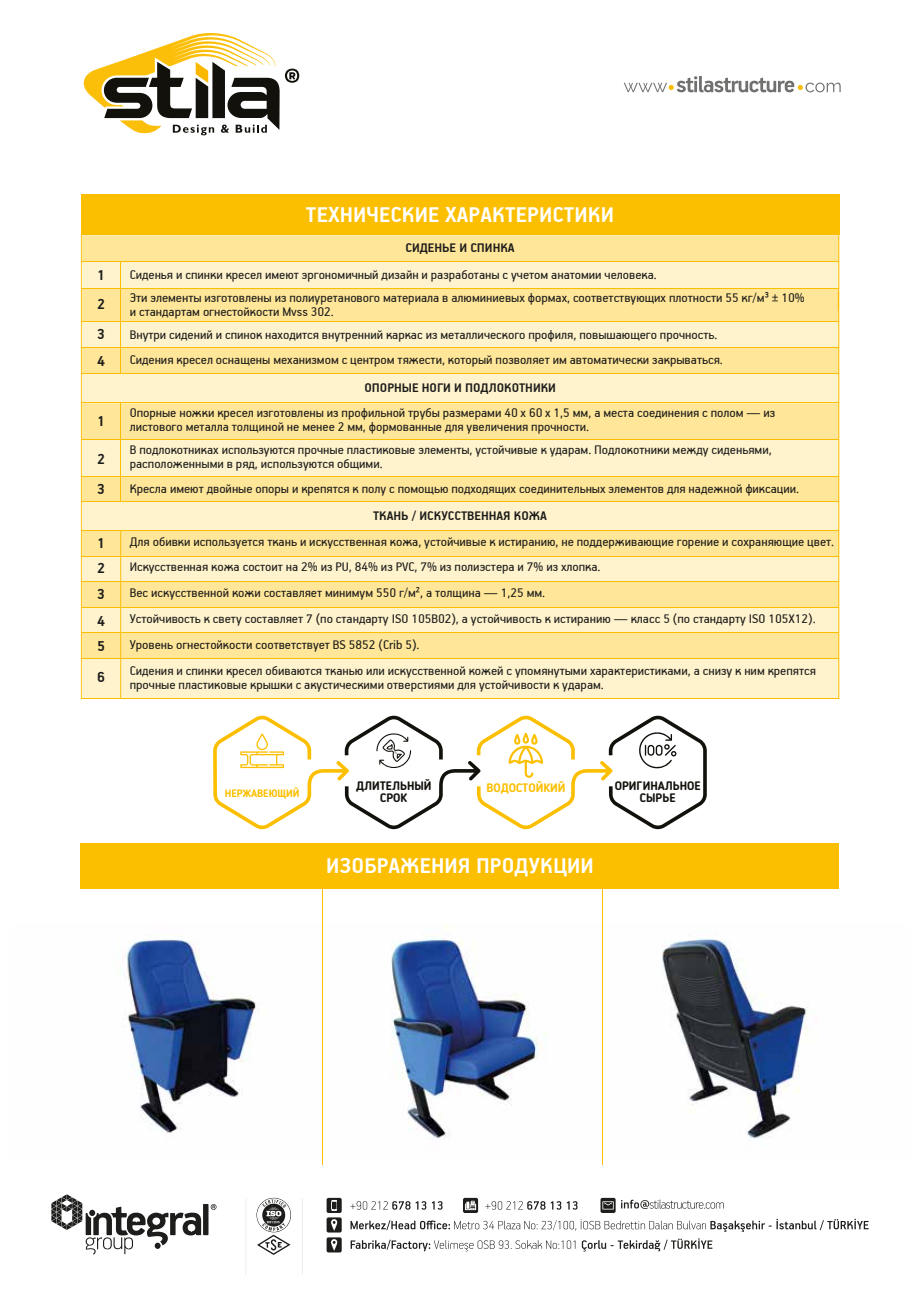
<style>
.page{position:relative;width:920px;height:1290px;background:#fff}
.page>*{position:absolute;margin:0;border:0;box-sizing:border-box;transform-origin:0 0}
.t1{font:700 24.15px "PF Handbook Pro";letter-spacing:.005em;color:#fff}
.t2{font:700 16.2px/26px "PF Handbook Pro";color:#1d1d1b}
.t3{font:14.1px/25.8px "PF Handbook Pro";color:#1d1d1b}
.t4{font:700 14.1px "PF Handbook Pro";color:#1d1d1b}
.t5{font:700 12px/12px "Blogger Sans";color:#13110c;text-align:center}
.t6{font:700 12px "Blogger Sans";color:#fcbf00}
.t7{font:700 10.5px "Blogger Sans";color:#fcbf00}
</style>
<div class="page">
<img style="left:126px;top:935px;width:133px;height:198px">
<img style="left:391px;top:924px;width:156px;height:215px">
<img style="left:662px;top:938px;width:147px;height:201px">
<div style="left:327px;top:1198px;width:15px;height:15px;background:#1d1d1b;border-radius:2px"></div>
<svg style="left:331px;top:1199px;width:6px;height:12px"></svg>
<svg style="left:463px;top:1198px;width:15px;height:15px"></svg>
<svg style="left:465px;top:1201px;width:11px;height:9px"></svg>
<div style="left:600px;top:1198px;width:16px;height:15px;background:#1d1d1b;border-radius:2px"></div>
<svg style="left:602px;top:1201px;width:12px;height:8px"></svg>
<div style="left:327px;top:1217px;width:15px;height:15px;background:#1d1d1b;border-radius:2px"></div>
<div style="left:327px;top:1237px;width:15px;height:15px;background:#1d1d1b;border-radius:2px"></div>
<svg style="left:331px;top:1219px;width:6px;height:12px"></svg>
<svg style="left:331px;top:1239px;width:6px;height:12px"></svg>
<div style="left:257px;top:1198px;width:34px;height:34px;border:1px solid #1d1d1b;border-radius:50%"></div>
<svg style="left:257px;top:1199px;width:33px;height:56px"></svg>
<hr style="left:302px;top:1198px;width:1px;height:76px;background:#ededed">
<hr style="left:246px;top:1198px;width:1px;height:76px;background:#ededed">
<svg style="left:350px;top:1201px;width:93px;height:9px"></svg>
<svg style="left:485px;top:1201px;width:92px;height:9px"></svg>
<svg style="left:621px;top:1199px;width:103px;height:10px"></svg>
<svg style="left:350px;top:1219px;width:519px;height:13px"></svg>
<svg style="left:351px;top:1240px;width:224px;height:11px"></svg>
<svg style="left:582px;top:1238px;width:130px;height:13px"></svg>
<div style="left:203px;top:1204px;width:5px;height:31px;background:#1d1d1b"></div>
<svg style="left:51px;top:1194px;width:150px;height:60px"></svg>
<svg style="left:211px;top:1204px;width:5px;height:6px"></svg>
<div style="left:81px;top:843px;width:758px;height:46px;background:#fcbf00"></div>
<svg style="left:624px;top:76px;width:217px;height:16px"></svg>
<svg style="left:84px;top:33px;width:215px;height:102px"></svg>
<svg style="left:213px;top:716px;width:494px;height:113px"></svg>
<svg style="left:81px;top:235px;width:758px;height:464px"></svg>
<hr style="left:81px;top:373px;width:758px;height:1px;background:#fcbe00">
<hr style="left:81px;top:261px;width:758px;height:1px;background:#fcbe00">
<hr style="left:81px;top:321px;width:758px;height:1px;background:#fcbe00">
<div style="left:81px;top:195px;width:758px;height:40px;background:#fcbf00"></div>
<hr style="left:322px;top:887px;width:1px;height:278px;background:#fcbe01">
<hr style="left:602px;top:887px;width:1px;height:278px;background:#fcbe01">
<p class="t2" style="left:97px;top:260px;width:10px;line-height:28.8px">1<br>2</p>
<p class="t2" style="left:97px;top:320px;width:10px;line-height:26.7px">3<br>4</p>
<p class="t2" style="left:97px;top:408px;width:10px">1</p>
<p class="t2" style="left:97px;top:443px;width:10px;line-height:30.3px">2<br>3</p>
<p class="t2" style="left:97px;top:530px;width:10px;text-align:justify">1<br>2<br>3<br>4</p>
<p class="t2" style="left:97px;top:629px;width:10px;line-height:31.5px">5<br>6</p>
<h1 class="t1" style="left:306px;top:200px;width:310px">ТЕХНИЧЕСКИЕ ХАРАКТЕРИСТИКИ</h1>
<p class="t4" style="left:405px;top:240px;width:111px">СИДЕНЬЕ И СПИНКА</p>
<p class="t3" style="left:130px;top:263px;width:676px;line-height:23px">Сиденья и спинки кресел имеют эргономичный дизайн и разработаны с учетом анатомии человека.<br>Эти элементы изготовлены из полиуретанового материала в алюминиевых формах, соответствующих плотности 55 кг/м³ ± 10%</p>
<p class="t3" style="left:130px;top:300px;width:589px;line-height:23px">и стандартам огнестойкости Mvss 302.<br>Внутри сидений и спинок находится внутренний каркас из металлического профиля, повышающего прочность.</p>
<p class="t3" style="left:130px;top:347px;width:595px">Сидения кресел оснащены механизмом с центром тяжести, который позволяет им автоматически закрываться.</p>
<p class="t4" style="left:364px;top:379px;width:193px">ОПОРНЫЕ НОГИ И ПОДЛОКОТНИКИ</p>
<p class="t3" style="left:130px;top:405px;width:647px;line-height:14.1px">Опорные ножки кресел изготовлены из профильной трубы размерами 40 x 60 x 1,5 мм, а места соединения с полом — из листового металла толщиной не менее 2 мм, формованные для увеличения прочности.</p>
<p class="t3" style="left:130px;top:442px;width:643px;line-height:14.1px">В подлокотниках используются прочные пластиковые элементы, устойчивые к ударам. Подлокотники между сиденьями, расположенными в ряд, используются общими.</p>
<p class="t3" style="left:130px;top:475px;width:671px">Кресла имеют двойные опоры и крепятся к полу с помощью подходящих соединительных элементов для надежной фиксации.</p>
<p class="t4" style="left:373px;top:507px;width:175px">ТКАНЬ / ИСКУССТВЕННАЯ КОЖА</p>
<p class="t3" style="left:130px;top:529px;width:706px">Для обивки используется ткань и искусственная кожа, устойчивые к истиранию, не поддерживающие горение и сохраняющие цвет.<br>Искусственная кожа состоит на 2% из PU, 84% из PVC, 7% из полиэстера и 7% из хлопка.<br>Вес искусственной кожи составляет минимум 550 г/м², а толщина — 1,25 мм.<br>Устойчивость к свету составляет 7 (по стандарту ISO 105B02), а устойчивость к истиранию — класс 5 (по стандарту ISO 105X12).<br>Уровень огнестойкости соответствует BS 5852 (Crib 5).<br>Сидения и спинки кресел обиваются тканью или искусственной кожей с упомянутыми характеристиками, а снизу к ним крепятся</p>
<p class="t3" style="left:130px;top:672px;width:476px">прочные пластиковые крышки с акустическими отверстиями для устойчивости к ударам.</p>
<p class="t7" style="left:225px;top:787px;width:76px">НЕРЖАВЕЮЩИЙ</p>
<p class="t5" style="left:356px;top:779px;width:77px">ДЛИТЕЛЬНЫЙ<br>СРОК</p>
<p class="t6" style="left:486px;top:780px;width:80px">ВОДОСТОЙКИЙ</p>
<p class="t5" style="left:615px;top:780px;width:87px">ОРИГИНАЛЬНОЕ<br>СЫРЬЕ</p>
<h1 class="t1" style="left:326px;top:851px;width:269px">ИЗОБРАЖЕНИЯ ПРОДУКЦИИ</h1>
</div>
